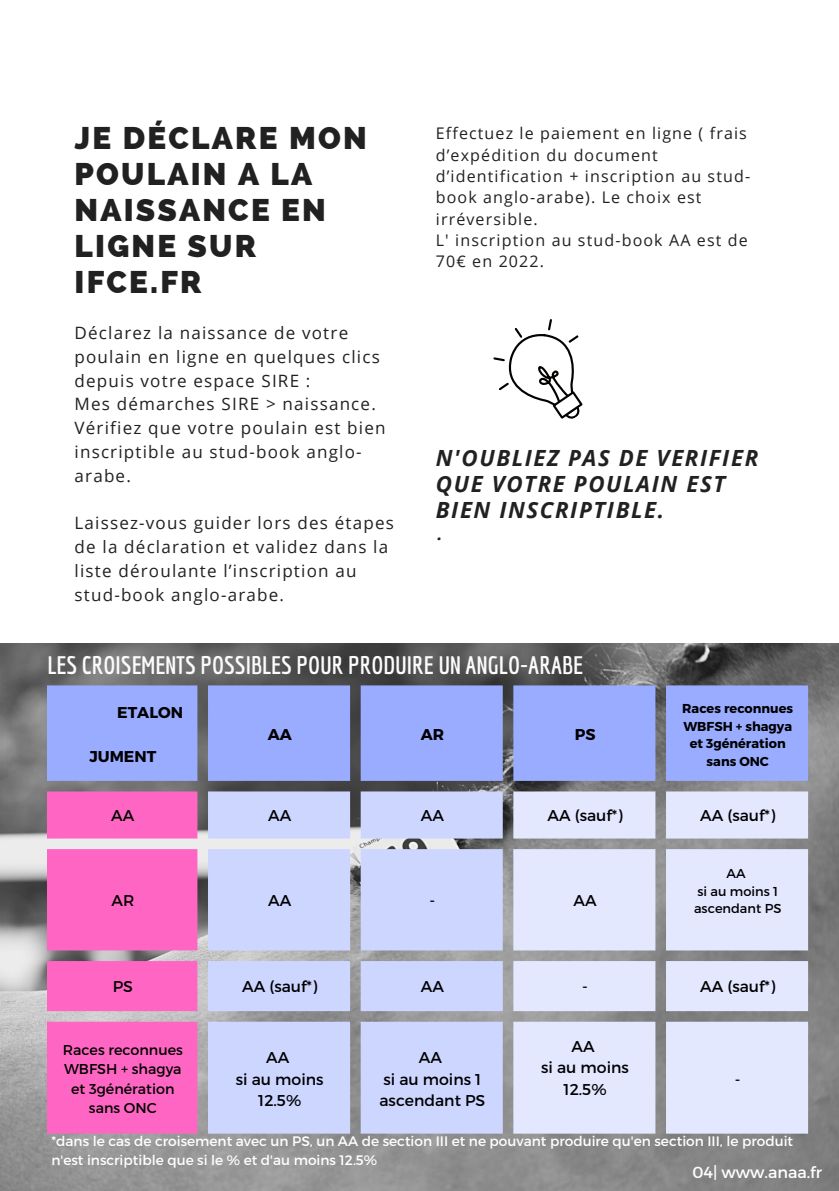
<style>
.page{position:relative;width:839px;height:1191px;background:#fff}
.page>*{position:absolute;margin:0;border:0;box-sizing:border-box;transform-origin:0 0}
.t1{font:800 31.4px/36px "Raleway";letter-spacing:.07em;color:#212121}
.t2{font:700 24.8px "Economica";color:#fcfcfc}
.t3{font:italic 700 22.4px/25.8px "Open Sans";letter-spacing:.07em;color:#212121}
.t4{font:17px/23.8px "Open Sans";letter-spacing:.07em;color:#212121}
.t5{font:italic 700 17px "Open Sans";color:#212121}
.t6{font:16px/21.4px "Open Sans";letter-spacing:.07em;color:#212121}
.t7{font:16px "Montserrat";color:#fff}
.t8{font:15.6px/21.6px "Montserrat";color:#000;text-align:center}
.t9{font:700 15.6px "Montserrat";color:#000}
.t10{font:14.2px/19.6px "Montserrat";color:#000;text-align:center}
.t11{font:13.8px/18.6px "Montserrat";color:#fff}
.t12{font:700 13px/17.6px "Montserrat";color:#000;text-align:center}
.t13{font:13px/17.6px "Montserrat";color:#000;text-align:center}
</style>
<div class="page">
<img style="left:0;top:644px;width:838px;height:547px">
<svg style="left:493px;top:319px;width:90px;height:100px"></svg>
<div style="left:47px;top:686px;width:761px;height:95px;background:#99acff"></div>
<svg style="left:47px;top:791px;width:150px;height:342px;background:#f96ec3"></svg>
<svg style="left:208px;top:791px;width:294px;height:342px;background:#c7cff3"></svg>
<svg style="left:513px;top:791px;width:295px;height:342px;background:#d7dbef"></svg>
<h1 class="t1" style="left:75px;top:120px;width:294px">JE DÉCLARE MON<br>POULAIN A LA<br>NAISSANCE EN<br>LIGNE SUR<br>IFCE.FR</h1>
<p class="t4" style="left:75px;top:321px;width:312px">Déclarez la naissance de votre poulain en ligne en quelques clics depuis votre espace SIRE :<br>Mes démarches SIRE &gt; naissance.<br>Vérifiez que votre poulain est bien inscriptible au stud-book anglo&shy;arabe.</p>
<p class="t4" style="left:75px;top:511px;width:321px">Laissez-vous guider lors des étapes de la déclaration et validez dans la liste déroulante l’inscription au stud-book anglo-arabe.</p>
<p class="t6" style="left:436px;top:122px;width:316px">Effectuez le paiement en ligne ( frais d’expédition du document d’identification + inscription au stud&shy;book anglo-arabe). Le choix est irréversible.<br>L' inscription au stud-book AA est de<br>70€ en 2022.</p>
<h3 class="t3" style="left:436px;top:445px;width:324px">N'OUBLIEZ PAS DE VERIFIER<br>QUE VOTRE POULAIN EST<br>BIEN INSCRIPTIBLE.</h3>
<p class="t5" style="left:437px;top:522px;width:6px">.</p>
<h2 class="t2" style="left:47px;top:650px;width:537px">LES CROISEMENTS POSSIBLES POUR PRODUIRE UN ANGLO-ARABE</h2>
<p class="t9" style="left:117px;top:703px;width:67px">ETALON</p>
<p class="t9" style="left:89px;top:746px;width:68px">JUMENT</p>
<p class="t9" style="left:268px;top:724px;width:26px">AA</p>
<p class="t9" style="left:420px;top:724px;width:25px">AR</p>
<p class="t9" style="left:574px;top:724px;width:22px">PS</p>
<p class="t12" style="left:682px;top:699px;width:112px">Races reconnues<br>WBFSH + shagya et 3génération sans ONC</p>
<p class="t8" style="left:111px;top:804px;width:25px">AA</p>
<p class="t8" style="left:268px;top:804px;width:25px">AA</p>
<p class="t8" style="left:421px;top:804px;width:25px">AA</p>
<p class="t8" style="left:547px;top:804px;width:77px">AA (sauf*)</p>
<p class="t8" style="left:700px;top:804px;width:77px">AA (sauf*)</p>
<p class="t8" style="left:111px;top:889px;width:24px">AR</p>
<p class="t8" style="left:268px;top:889px;width:25px">AA</p>
<p class="t8" style="left:429px;top:889px;width:7px">-</p>
<p class="t8" style="left:573px;top:889px;width:25px">AA</p>
<p class="t13" style="left:694px;top:864px;width:89px">AA<br>si au moins 1 ascendant PS</p>
<p class="t8" style="left:113px;top:975px;width:22px">PS</p>
<p class="t8" style="left:242px;top:975px;width:77px">AA (sauf*)</p>
<p class="t8" style="left:421px;top:975px;width:25px">AA</p>
<p class="t8" style="left:582px;top:975px;width:7px">-</p>
<p class="t8" style="left:700px;top:975px;width:77px">AA (sauf*)</p>
<p class="t10" style="left:63px;top:1039px;width:121px">Races reconnues<br>WBFSH + shagya et 3génération sans ONC</p>
<p class="t8" style="left:236px;top:1046px;width:89px">AA<br>si au moins<br>12.5%</p>
<p class="t8" style="left:379px;top:1046px;width:107px">AA<br>si au moins 1 ascendant PS</p>
<p class="t8" style="left:541px;top:1034px;width:89px">AA<br>si au moins<br>12.5%</p>
<p class="t8" style="left:734px;top:1067px;width:7px">-</p>
<p class="t11" style="left:51px;top:1131px;width:743px">*dans le cas de croisement avec un PS, un AA de section III et ne pouvant produire qu'en section III, le produit n'est inscriptible que si le % et d'au moins 12.5%</p>
<p class="t7" style="left:692px;top:1162px;width:131px">04| www.anaa.fr</p>
</div>
